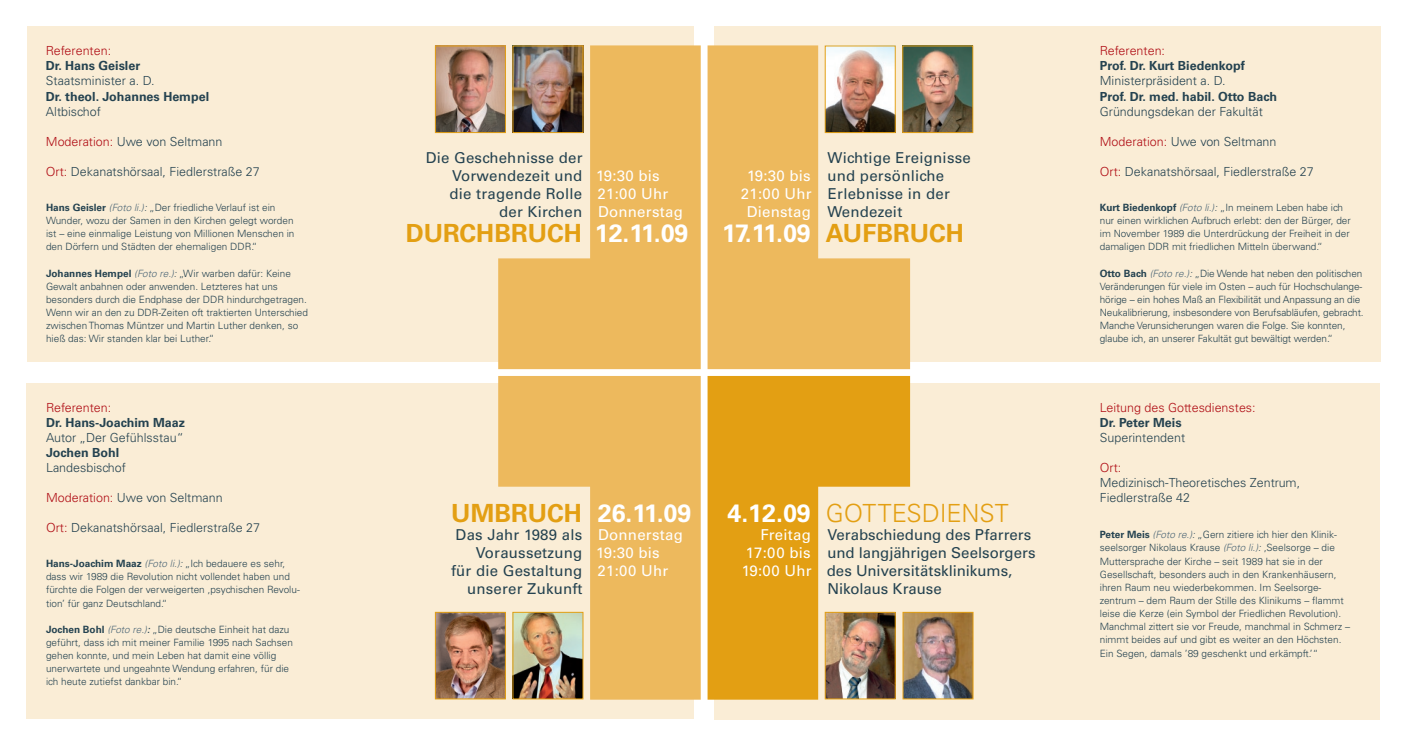
<style>
.page{position:relative;width:1407px;height:745px;background:#fff}
.page>*{position:absolute;margin:0;border:0;box-sizing:border-box;transform-origin:0 0}
.t1{font:700 25px "Univers LT";color:#fff}
.t2{font:700 25px "Univers LT";color:#e39f13}
.t3{font:300 25px "Univers LT";letter-spacing:-.01em;color:#e39f13}
.t4{font:15px/18px "Univers LT";letter-spacing:.015em;color:#244250}
.t5{font:15px/18px "Univers LT";letter-spacing:.015em;color:#fff}
.t6{font:300 12.5px/15px "Univers LT";color:#244250}
.t7{font:700 12.5px "Univers LT";color:#244250}
.t8{font:300 12.5px "Univers LT";letter-spacing:-.02em;color:#b00d15}
.t9{font:300 10px/13.1px "Univers LT";color:#244250}
.s1{color:#b00d15}
.s2{font-weight:700}
.s3{font-style:italic;color:#516a79}
.s4{font-style:italic}
.s5{font-weight:400;font-style:italic}
</style>
<div class="page">
<div style="left:27px;top:382px;width:667px;height:336px;background:#faedd6"></div>
<div style="left:27px;top:27px;width:667px;height:335px;background:#faedd6"></div>
<div style="left:714px;top:382px;width:665px;height:336px;background:#faedd6"></div>
<div style="left:714px;top:27px;width:667px;height:335px;background:#faedd6"></div>
<img style="left:437px;top:47px;width:61px;height:84px">
<div style="left:435px;top:45px;width:71px;height:88px;border:1px solid #e39f13"></div>
<svg style="left:498px;top:45px;width:203px;height:324px;fill:#edb95d"></svg>
<svg style="left:498px;top:376px;width:203px;height:323px;fill:#edb95d"></svg>
<svg style="left:707px;top:45px;width:203px;height:324px;fill:#edb95d"></svg>
<svg style="left:707px;top:376px;width:203px;height:323px;fill:#e39f13"></svg>
<img style="left:827px;top:47px;width:67px;height:84px">
<div style="left:825px;top:45px;width:71px;height:88px;border:1px solid #e39f13"></div>
<img style="left:904px;top:47px;width:67px;height:84px">
<div style="left:902px;top:45px;width:71px;height:88px;border:1px solid #e39f13"></div>
<img style="left:437px;top:613px;width:67px;height:84px">
<div style="left:435px;top:611px;width:71px;height:88px;border:1px solid #e39f13"></div>
<img style="left:514px;top:613px;width:67px;height:84px">
<div style="left:512px;top:611px;width:71px;height:88px;border:1px solid #e39f13"></div>
<img style="left:904px;top:613px;width:67px;height:84px">
<div style="left:902px;top:611px;width:71px;height:88px;border:1px solid #e39f13"></div>
<img style="left:827px;top:613px;width:67px;height:84px">
<div style="left:825px;top:611px;width:71px;height:88px;border:1px solid #e39f13"></div>
<p class="t8" style="left:46px;top:43px;width:67px">Referenten:</p>
<p class="t7" style="left:46px;top:59px;width:96px">Dr. Hans Geisler</p>
<p class="t6" style="left:46px;top:73px;width:110px">Staatsminister a. D.</p>
<p class="t7" style="left:46px;top:89px;width:165px">Dr. theol. Johannes Hempel</p>
<p class="t6" style="left:46px;top:103px;width:56px">Altbischof</p>
<p class="t6" style="left:46px;top:133px;width:178px"><span class="s1">Moderation:</span> Uwe von Seltmann</p>
<p class="t6" style="left:46px;top:163px;width:215px"><span class="s1">Ort:</span> Dekanatshörsaal, Fiedlerstraße 27</p>
<p class="t9" style="left:46px;top:200px;width:250px"><span class="s2">Hans Geisler</span> <span class="s3">(Foto li.)</span><span class="s4">:</span> „Der friedliche Verlauf ist ein Wunder, wozu der Samen in den Kirchen gelegt worden ist – eine einmalige Leistung von Millionen Menschen in den Dörfern und Städten der ehemaligen DD R.“</p>
<p class="t9" style="left:46px;top:266px;width:263px"><span class="s2">Johannes Hempel</span> <span class="s3">(Foto re.)</span><span class="s4">:</span> „Wir warben dafür: Keine Gewalt anbahnen oder anwenden. Letzteres hat uns besonders durch die Endphase der DD R hindurchgetragen.<br>Wenn wir an den zu DD R-Zeiten oft traktierten Unterschied zwischen Thomas Müntzer und Martin Luther denken, so hieß das: Wir standen klar bei Luther.“</p>
<p class="t8" style="left:46px;top:399px;width:67px">Referenten:</p>
<p class="t7" style="left:46px;top:414px;width:140px">Dr. Hans-Joachim Maaz</p>
<p class="t6" style="left:46px;top:429px;width:139px">Autor „Der Gefühlsstau“</p>
<p class="t7" style="left:46px;top:444px;width:75px">Jochen Bohl</p>
<p class="t6" style="left:46px;top:459px;width:81px">Landesbischof</p>
<p class="t6" style="left:46px;top:489px;width:178px"><span class="s1">Moderation:</span> Uwe von Seltmann</p>
<p class="t6" style="left:46px;top:519px;width:215px"><span class="s1">Ort:</span> Dekanatshörsaal, Fiedlerstraße 27</p>
<p class="t9" style="left:46px;top:556px;width:255px"><span class="s2">Hans-Joachim Maaz</span> <span class="s3">(Foto li.)</span><span class="s4">:</span> „I ch bedauere es sehr, dass wir 1989 die Revolution nicht vollendet haben und fürchte die Folgen der verweigerten ‚psychischen Revolu&shy;tion’ für ganz Deutschland.“</p>
<p class="t9" style="left:46px;top:622px;width:248px"><span class="s2">Jochen Bohl</span> <span class="s3">(Foto re.)</span><span class="s5">:</span> „Die deutsche E inheit hat dazu geführt, dass ich mit meiner Familie 1995 nach Sachsen gehen konnte, und mein Leben hat damit eine völlig unerwartete und ungeahnte Wendung erfahren, für die ich heute zutiefst dankbar bin.“</p>
<h2 class="t4" style="left:426px;top:149px;width:158px;text-align:right">Die Geschehnisse der<br>Vorwendezeit und<br>die tragende Rolle der Kirchen</h2>
<h1 class="t2" style="left:406px;top:218px;width:178px">Durchbruch</h1>
<h2 class="t5" style="left:596px;top:167px;width:88px">19:30 bis<br>21:00 Uhr<br>Donnerstag</h2>
<h1 class="t1" style="left:595px;top:218px;width:95px">12.11.09</h1>
<h2 class="t5" style="left:741px;top:167px;width:72px;text-align:center">19:30 bis<br>21:00 Uhr<br>Dienstag</h2>
<h1 class="t1" style="left:722px;top:218px;width:90px">17.11.09</h1>
<h2 class="t4" style="left:827px;top:149px;width:145px">Wichtige Ereignisse und persönliche<br>Erlebnisse in der<br>Wendezeit</h2>
<h1 class="t2" style="left:826px;top:218px;width:139px">Aufbruch</h1>
<h1 class="t2" style="left:451px;top:498px;width:132px">Umbruch</h1>
<h2 class="t4" style="left:451px;top:525px;width:133px;text-align:right">Das Jahr 1989 als<br>Voraussetzung<br>für die Gestaltung unserer Zukunft</h2>
<h1 class="t1" style="left:598px;top:498px;width:95px">26.11.09</h1>
<h2 class="t5" style="left:596px;top:525px;width:88px">Donnerstag<br>19:30 bis<br>21:00 Uhr</h2>
<h1 class="t1" style="left:727px;top:498px;width:85px">4.12.09</h1>
<h2 class="t5" style="left:742px;top:525px;width:71px;text-align:justify;text-indent:19px">Freitag 17:00 bis 19:00 Uhr</h2>
<h1 class="t3" style="left:826px;top:497px;width:184px">Gottesdienst</h1>
<h2 class="t4" style="left:827px;top:525px;width:210px">Verabschiedung des Pfarrers und langjährigen Seelsorgers des Universitätsklinikums,<br>Nikolaus Krause</h2>
<p class="t8" style="left:1100px;top:43px;width:67px">Referenten:</p>
<p class="t7" style="left:1100px;top:59px;width:147px">Prof. Dr. Kurt Biedenkopf</p>
<p class="t6" style="left:1100px;top:73px;width:127px">Ministerpräsident a. D.</p>
<p class="t7" style="left:1100px;top:89px;width:179px">Prof. Dr. med. habil. Otto Bach</p>
<p class="t6" style="left:1100px;top:103px;width:164px">Gründungsdekan der Fakultät</p>
<p class="t6" style="left:1100px;top:133px;width:178px"><span class="s1">Moderation:</span> Uwe von Seltmann</p>
<p class="t6" style="left:1100px;top:163px;width:215px"><span class="s1">Ort:</span> Dekanatshörsaal, Fiedlerstraße 27</p>
<p class="t9" style="left:1100px;top:200px;width:252px"><span class="s2">Kurt Biedenkopf</span> <span class="s3">(Foto li.)</span><span class="s4">:</span> „I n meinem Leben habe ich nur einen wirklichen Aufbruch erlebt: den der Bürger, der im November 1989 die Unterdrückung der Freiheit in der damaligen DD R mit friedlichen Mitteln überwand.“</p>
<p class="t9" style="left:1100px;top:266px;width:265px"><span class="s2">Otto Bach</span> <span class="s3">(Foto re.)</span><span class="s4">:</span> „Die Wende hat neben den politischen Veränderungen für viele im Osten – auch für Hochschulange&shy;hörige – ein hohes Maß an Flexibilität und Anpassung an die Neukalibrierung, insbesondere von Berufsabläufen, gebracht.<br>Manche Verunsicherungen waren die Folge. Sie konnten, glaube ich, an unserer Fakultät gut bewältigt werden.“</p>
<p class="t8" style="left:1100px;top:399px;width:157px">Leitung des Gottesdienstes:</p>
<p class="t7" style="left:1100px;top:414px;width:83px">Dr. Peter Meis</p>
<p class="t6" style="left:1100px;top:429px;width:87px">Superintendent</p>
<p class="t8" style="left:1100px;top:459px;width:23px">Ort:</p>
<p class="t6" style="left:1100px;top:474px;width:202px">Medizinisch-Theoretisches Zentrum,<br>Fiedlerstraße 42</p>
<p class="t9" style="left:1100px;top:528px;width:252px"><span class="s2">Peter Meis</span> <span class="s3">(Foto re.)</span><span class="s4">:</span> „Gern zitiere ich hier den Klinik&shy;seelsorger -N ikolaus Krause <span class="s3">(Foto li.)</span><span class="s4">:</span> ‚Seelsorge – die Muttersprache der Kirche – seit 1989 hat sie in der Gesellschaft, besonders auch in den Krankenhäusern, ihren Raum neu wiederbekommen. I m Seelsorge&shy;zentrum – dem Raum der Stille des Klinikums – flammt leise die Kerze (ein Symbol der Friedlichen Revolution).<br>Manchmal zittert sie vor Freude, manchmal in Schmerz – nimmt beides auf und gibt es weiter an den Höchsten.<br>Ein Segen, damals ’89 geschenkt und erkämpft.’“</p>
</div>
